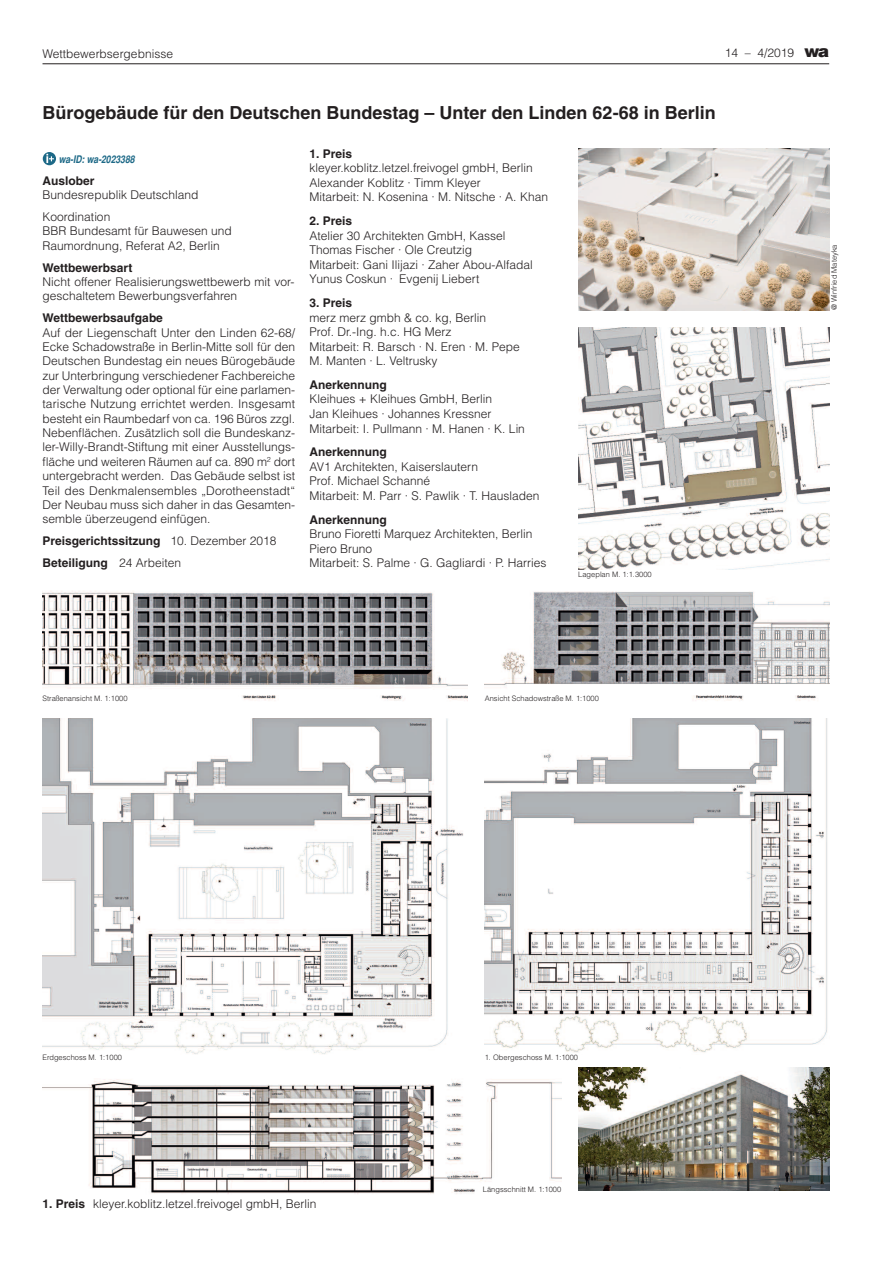
<style>
.page{position:relative;width:893px;height:1263px;background:#fff}
.page>*{position:absolute;margin:0;border:0;box-sizing:border-box;transform-origin:0 0}
.t1{font:700 18px "Helvetica";color:#231f20}
.t2{font:300 12px/14.4px "Helvetica";color:#231f20}
.t3{font:700 12px/21.9px "Helvetica";color:#231f20}
.t4{font:italic 700 condensed 10.5px "Helvetica";color:#1d6987}
.t5{font:300 7.5px "Helvetica";color:#231f20}
.s1{font-weight:900;font-size:16.5px}
.s2{font-weight:300}
.s3{font-weight:700}
</style>
<div class="page">
<img style="left:43px;top:1079px;width:518px;height:115px">
<hr style="left:43px;top:64px;width:786px;height:1px;background:#231f20">
<svg style="left:43px;top:152px;width:13px;height:13px"></svg>
<svg style="left:46px;top:154px;width:8px;height:9px"></svg>
<img style="left:578px;top:1067px;width:251px;height:124px">
<img style="left:578px;top:149px;width:251px;height:161px">
<img style="left:43px;top:719px;width:421px;height:335px">
<img style="left:43px;top:591px;width:425px;height:110px">
<img style="left:485px;top:591px;width:344px;height:110px">
<img style="left:485px;top:719px;width:342px;height:334px">
<img style="left:578px;top:327px;width:251px;height:243px">
<p class="t2" style="left:43px;top:46px;width:132px">Wettbewerbsergebnisse</p>
<p class="t2" style="left:725px;top:46px;width:106px">14 – 4/2019 <span class="s1">wa</span></p>
<h1 class="t1" style="left:43px;top:106px;width:675px">Bürogebäude für den Deutschen Bundestag – Unter den Linden 62-68 in Berlin</h1>
<p class="t4" style="left:59px;top:153px;width:77px">wa-ID: wa-2023388</p>
<p class="t3" style="left:43px;top:171px;width:54px">Auslober</p>
<p class="t2" style="left:43px;top:184px;width:157px;line-height:21.9px">Bundesrepublik Deutschland<br>Koordination</p>
<p class="t2" style="left:43px;top:224px;width:191px">BBR Bundesamt für Bauwesen und<br>Raumordnung, Referat A2, Berlin</p>
<p class="t3" style="left:43px;top:258px;width:91px">Wettbewerbsart</p>
<p class="t2" style="left:43px;top:275px;width:253px">Nicht offener Realisierungswettbewerb mit vor&shy;geschaltetem Bewerbungsverfahren</p>
<p class="t3" style="left:43px;top:308px;width:122px">Wettbewerbsaufgabe</p>
<p class="t2" style="left:43px;top:325px;width:254px;text-align:justify">Auf der Liegenschaft Unter den Linden 62-68/ Ecke Schadowstraße in Berlin-Mitte soll für den Deutschen Bundestag ein neues Bürogebäude zur Unterbringung verschiedener Fachbereiche der Verwaltung oder optional für eine parlamen&shy;tarische Nutzung errichtet werden. Insgesamt besteht ein Raumbedarf von ca. 196 Büros zzgl.<br>Nebenflächen. Zusätzlich soll die Bundeskanz&shy;ler-Willy-Brandt-Stiftung mit einer Ausstellungs&shy;fläche und weiteren Räumen auf ca. 890 m<sup>2</sup> dort untergebracht werden. Das Gebäude selbst ist Teil des Denkmalensembles „Dorotheenstadt“ Der Neubau muss sich daher in das Gesamten&shy;semble überzeugend einfügen.</p>
<p class="t3" style="left:43px;top:531px;width:236px">Preisgerichtssitzung <span class="s2">10. Dezember 2018<br></span>Beteiligung <span class="s2">24 Arbeiten</span></p>
<p class="t3" style="left:310px;top:144px;width:44px">1. Preis</p>
<p class="t2" style="left:310px;top:161px;width:240px">kleyer.koblitz.letzel.freivogel gmbH, Berlin<br>Alexander Koblitz · Timm Kleyer<br>Mitarbeit: N. Kosenina · M. Nitsche · A. Khan</p>
<p class="t3" style="left:310px;top:211px;width:44px">2. Preis</p>
<p class="t2" style="left:310px;top:228px;width:225px">Atelier 30 Architekten GmbH, Kassel Thomas Fischer · Ole Creutzig<br>Mitarbeit: Gani Ilijazi · Zaher Abou-Alfadal Yunus Coskun · Evgenij Liebert</p>
<p class="t3" style="left:310px;top:293px;width:44px">3. Preis</p>
<p class="t2" style="left:310px;top:310px;width:212px">merz merz gmbh &amp; co. kg, Berlin<br>Prof. Dr.-Ing. h.c. HG Merz<br>Mitarbeit: R. Barsch · N. Eren · M. Pepe<br>M. Manten · L. Veltrusky</p>
<p class="t3" style="left:310px;top:375px;width:79px">Anerkennung</p>
<p class="t2" style="left:310px;top:392px;width:217px">Kleihues + Kleihues GmbH, Berlin<br>Jan Kleihues · Johannes Kressner<br>Mitarbeit: I. Pullmann · M. Hanen · K. Lin</p>
<p class="t3" style="left:310px;top:442px;width:79px">Anerkennung</p>
<p class="t2" style="left:310px;top:459px;width:232px">AV1 Architekten, Kaiserslautern<br>Prof. Michael Schanné<br>Mitarbeit: M. Parr · S. Pawlik · T. Hausladen</p>
<p class="t3" style="left:310px;top:510px;width:79px">Anerkennung</p>
<p class="t2" style="left:310px;top:527px;width:238px">Bruno Fioretti Marquez Architekten, Berlin<br>Piero Bruno<br>Mitarbeit: S. Palme · G. Gagliardi · P. Harries</p>
<p class="t5" style="left:578px;top:570px;width:75px">Lageplan M. 1:1.3000</p>
<p class="t5" style="left:43px;top:694px;width:87px">Straßenansicht M. 1:1000</p>
<p class="t5" style="left:485px;top:694px;width:116px">Ansicht Schadowstraße M. 1:1000</p>
<p class="t5" style="left:830px;top:310px;width:68px;rotate:-90deg">@ Winfried Mateyka</p>
<p class="t5" style="left:43px;top:1053px;width:81px">Erdgeschoss M. 1:1000</p>
<p class="t2" style="left:43px;top:1196px;width:275px"><span class="s3">1. Preis</span> kleyer.koblitz.letzel.freivogel gmbH, Berlin</p>
<p class="t5" style="left:485px;top:1053px;width:95px">1. Obergeschoss M. 1:1000</p>
<p class="t5" style="left:483px;top:1185px;width:80px">Längsschnitt M. 1:1000</p>
</div>
